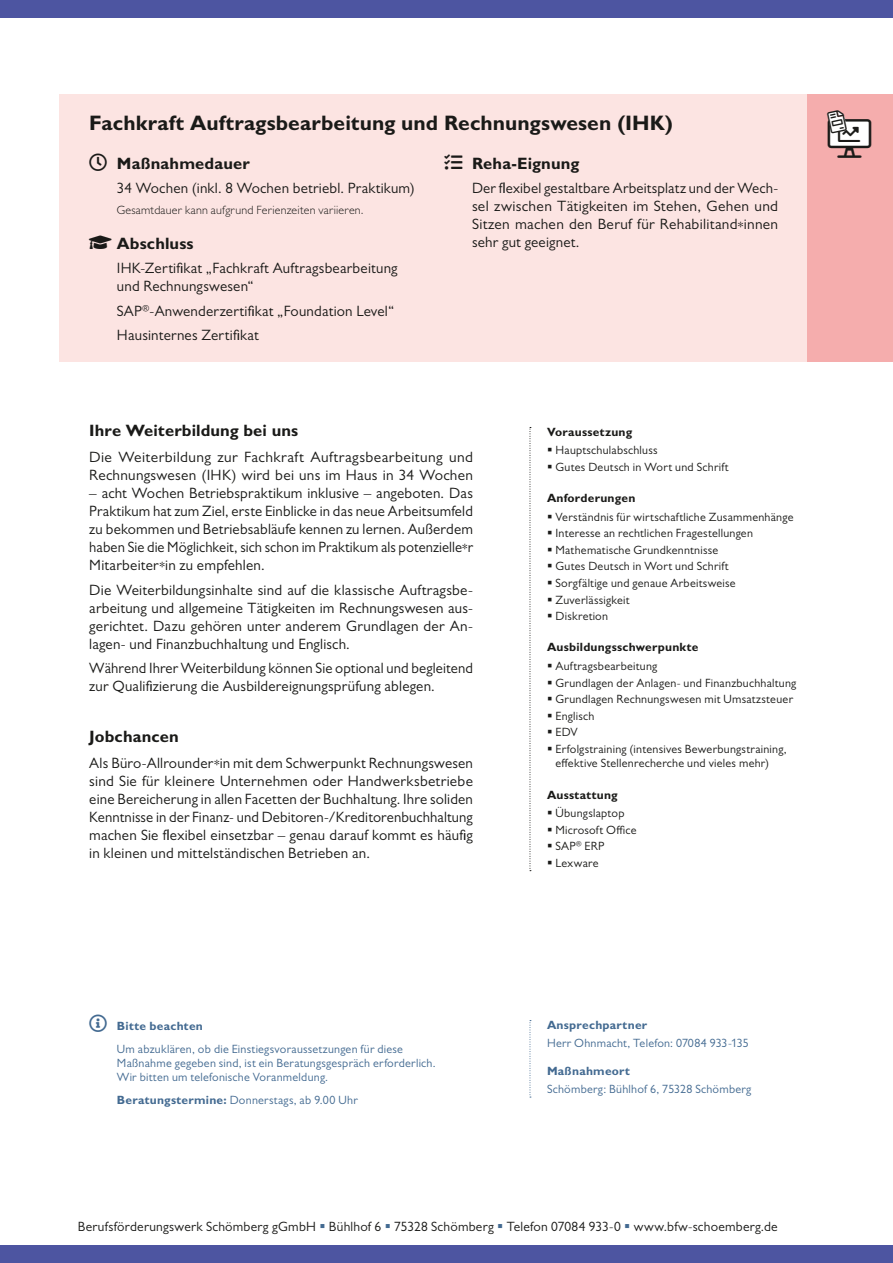
<style>
.page{position:relative;width:893px;height:1263px;background:#fff}
.page>*{position:absolute;margin:0;border:0;box-sizing:border-box;transform-origin:0 0}
.t1{font:700 21px "Gill Sans MT Pro";color:#1a1a18}
.t2{font:700 16.5px "Gill Sans MT Pro";letter-spacing:.005em;color:#1a1a18}
.t3{font:15px/18px "Gill Sans MT Pro";letter-spacing:.015em;color:#1a1a18}
.t4{font:13.5px "Gill Sans MT Pro";letter-spacing:.02em;color:#1a1a18}
.t5{font:12px/16.5px "Gill Sans MT Pro";letter-spacing:.02em;color:#1a1a18}
.t6{font:12px/14.4px "Gill Sans MT Pro";letter-spacing:.02em;color:#436a91}
.t7{font:700 12px "Gill Sans MT Pro";letter-spacing:.02em;color:#1a1a18}
.t8{font:300 12px "Gill Sans MT Pro";letter-spacing:.015em;color:#1a1a18}
.t9{font:700 12px "Gill Sans MT Pro";letter-spacing:.02em;color:#436a91}
.s1{font-weight:700}
.s2{color:#436a91}
</style>
<div class="page">
<div style="left:0;top:1246px;width:893px;height:17px;background:#4d55a1"></div>
<div style="left:0;top:0;width:893px;height:17px;background:#4d55a1"></div>
<svg style="left:530px;top:1020px;width:1px;height:78px"></svg>
<div style="left:60px;top:94px;width:833px;height:268px;background:#fce4e2"></div>
<div style="left:808px;top:94px;width:85px;height:268px;background:#f5adad"></div>
<svg style="left:530px;top:427px;width:1px;height:444px"></svg>
<svg style="left:827px;top:111px;width:42px;height:36px"></svg>
<h1 class="t1" style="left:89px;top:110px;width:585px">Fachkraft Auftragsbearbeitung und Rechnungswesen (IHK)</h1>
<p class="t2" style="left:117px;top:153px;width:134px">Maßnahmedauer</p>
<p class="t3" style="left:117px;top:179px;width:299px">34 Wochen (inkl. 8 Wochen betriebl. Praktikum)</p>
<p class="t8" style="left:117px;top:203px;width:248px">Gesamtdauer kann aufgrund Ferienzeiten variieren.</p>
<p class="t2" style="left:117px;top:233px;width:78px">Abschluss</p>
<p class="t3" style="left:117px;top:259px;width:282px">IHK-Zertifikat „Fachkraft Auftragsbearbeitung und Rechnungswesen“</p>
<p class="t3" style="left:117px;top:299px;width:279px;line-height:24.3px">SAP<sup>®</sup>-Anwenderzertifikat „Foundation Level“<br>Hausinternes Zertifikat</p>
<p class="t2" style="left:472px;top:153px;width:109px">Reha-Eignung</p>
<p class="t3" style="left:472px;top:179px;width:308px;text-align:justify">Der flexibel gestaltbare Arbeitsplatz und der Wech&shy;sel zwischen Tätigkeiten im Stehen, Gehen und Sitzen machen den Beruf für Rehabilitand*innen sehr gut geeignet.</p>
<p class="t2" style="left:89px;top:420px;width:210px">Ihre Weiterbildung bei uns</p>
<p class="t3" style="left:89px;top:448px;width:385px">Die Weiterbildung zur Fachkraft Auftragsbearbeitung und<br>Rechnungswesen (IHK) wird bei uns im Haus in 34 Wochen</p>
<p class="t3" style="left:89px;top:484px;width:385px;text-align:justify">– acht Wochen Betriebspraktikum inklusive – angeboten. Das Praktikum hat zum Ziel, erste Einblicke in das neue Arbeitsumfeld zu bekommen und Betriebsabläufe kennen zu lernen. Außerdem haben Sie die Möglichkeit, sich schon im Praktikum als potenzielle*r Mitarbeiter*in zu empfehlen.</p>
<p class="t3" style="left:89px;top:580px;width:385px;text-align:justify">Die Weiterbildungsinhalte sind auf die klassische Auftragsbe&shy;arbeitung und allgemeine Tätigkeiten im Rechnungswesen aus&shy;gerichtet. Dazu gehören unter anderem Grundlagen der An&shy;lagen- und Finanzbuchhaltung und Englisch.</p>
<p class="t3" style="left:89px;top:659px;width:385px">Während Ihrer Weiterbildung können Sie optional und begleitend zur Qualifizierung die Ausbildereignungsprüfung ablegen.</p>
<p class="t2" style="left:89px;top:726px;width:91px">Jobchancen</p>
<p class="t3" style="left:89px;top:754px;width:385px;text-align:justify">Als Büro-Allrounder*in mit dem Schwerpunkt Rechnungswesen sind Sie für kleinere Unternehmen oder Handwerksbetriebe eine Bereicherung in allen Facetten der Buchhaltung. Ihre soliden Kenntnisse in der Finanz- und Debitoren-/Kreditorenbuchhaltung machen Sie flexibel einsetzbar – genau darauf kommt es häufig in kleinen und mittelständischen Betrieben an.</p>
<p class="t9" style="left:117px;top:1018px;width:88px">Bitte beachten</p>
<p class="t6" style="left:117px;top:1041px;width:320px">Um abzuklären, ob die Einstiegsvoraussetzungen für diese<br>Maßnahme gegeben sind, ist ein Beratungsgespräch erforderlich.<br>Wir bitten um telefonische Voranmeldung.</p>
<p class="t6" style="left:117px;top:1093px;width:242px"><span class="s1">Beratungstermine:</span> Donnerstags, ab 9.00 Uhr</p>
<p class="t7" style="left:547px;top:424px;width:87px">Voraussetzung</p>
<p class="t5" style="left:555px;top:442px;width:175px">Hauptschulabschluss<br>Gutes Deutsch in Wort und Schrift</p>
<p class="t7" style="left:547px;top:491px;width:90px">Anforderungen</p>
<p class="t5" style="left:555px;top:509px;width:239px">Verständnis für wirtschaftliche Zusammenhänge<br>Interesse an rechtlichen Fragestellungen<br>Mathematische Grundkenntnisse<br>Gutes Deutsch in Wort und Schrift<br>Sorgfältige und genaue Arbeitsweise<br>Zuverlässigkeit<br>Diskretion</p>
<p class="t7" style="left:547px;top:640px;width:153px">Ausbildungsschwerpunkte</p>
<p class="t5" style="left:555px;top:658px;width:242px">Auftragsbearbeitung<br>Grundlagen der Anlagen- und Finanzbuchhaltung<br>Grundlagen Rechnungswesen mit Umsatzsteuer<br>Englisch<br>EDV<br>Erfolgstraining (intensives Bewerbungstraining,</p>
<p class="t5" style="left:555px;top:755px;width:215px">effektive Stellenrecherche und vieles mehr)</p>
<p class="t7" style="left:547px;top:787px;width:72px">Ausstattung</p>
<p class="t5" style="left:555px;top:805px;width:82px">Übungslaptop<br>Microsoft Office<br>SAP<sup>®</sup> ERP<br>Lexware</p>
<p class="t9" style="left:547px;top:1017px;width:102px">Ansprechpartner</p>
<p class="t6" style="left:547px;top:1036px;width:203px">Herr Ohnmacht, Telefon: 07084 933-135</p>
<p class="t9" style="left:547px;top:1063px;width:85px">Maßnahmeort</p>
<p class="t6" style="left:547px;top:1082px;width:206px">Schömberg: Bühlhof 6, 75328 Schömberg</p>
<p class="t4" style="left:78px;top:1218px;width:701px">Berufsförderungswerk Schömberg gGmbH <span class="s2">▪</span> Bühlhof 6 <span class="s2">▪</span> 75328 Schömberg <span class="s2">▪</span> Telefon 07084 933-0 <span class="s2">▪</span> www.bfw-schoemberg.de</p>
</div>
